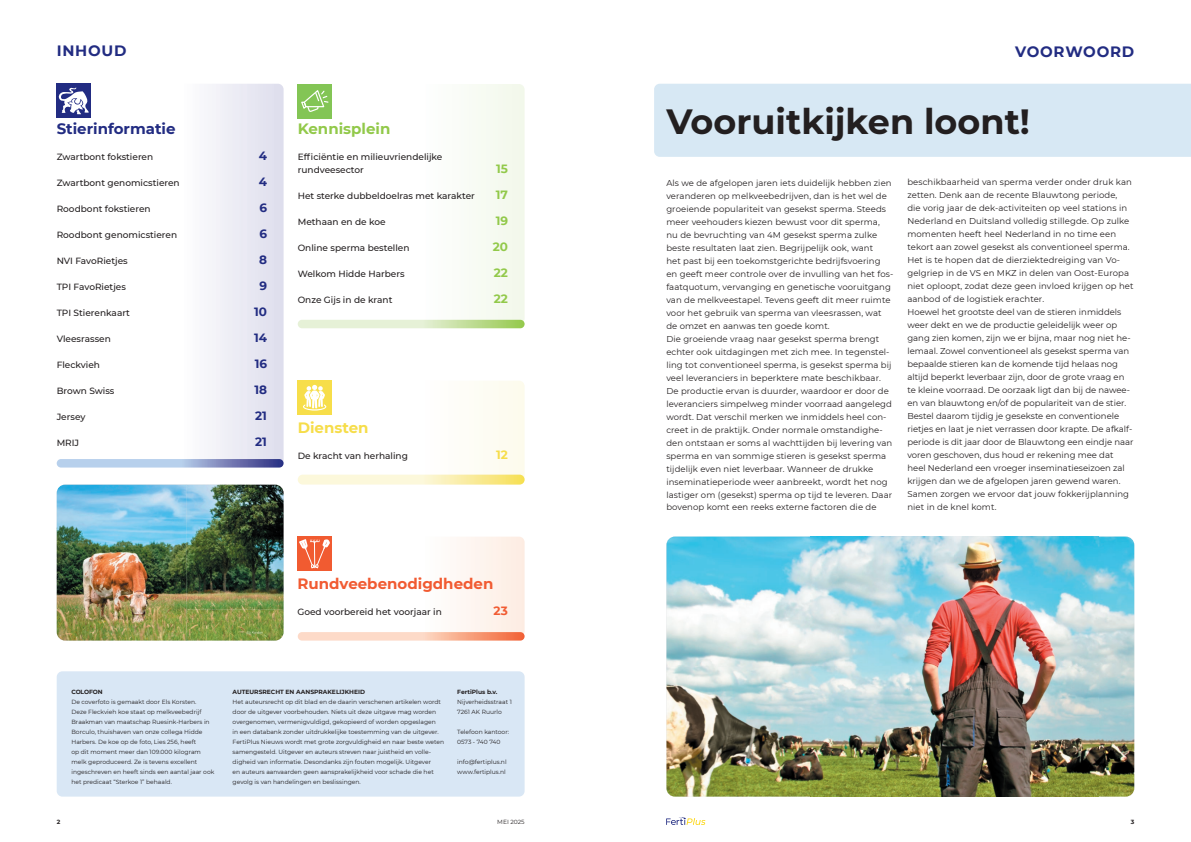
<style>
.page{position:relative;width:1191px;height:842px;background:#fff}
.page>*{position:absolute;margin:0;border:0;box-sizing:border-box;transform-origin:0 0}
.t1{font:700 35px "Montserrat";color:#231f20}
.t2{font:700 15px "Montserrat";color:#222c82}
.t3{font:700 15px "Montserrat";color:#f15b32}
.t4{font:700 15px "Montserrat";color:#92c94a}
.t5{font:700 15px "Montserrat";letter-spacing:.05em;color:#222c82}
.t6{font:700 15px "Montserrat";color:#f6dd4a}
.t7{font:700 12px "Montserrat";color:#222c82}
.t8{font:700 12px "Montserrat";color:#92c94a}
.t9{font:700 12px "Montserrat";color:#f6dd4a}
.t10{font:700 12px "Montserrat";color:#f15b32}
.t11{font:500 9px/13px "Montserrat";color:#231f20}
.t12{font:8.5px/13px "Montserrat";letter-spacing:.01em;color:#231f20}
.t13{font:6px/10px "Montserrat";color:#231f20}
.t14{font:700 6px "Montserrat";color:#231f20}
.t15{font:700 6px "Montserrat";letter-spacing:-.02em;color:#231f20}
</style>
<div class="page">
<div style="left:654px;top:84px;width:537px;height:73px;background:#d7e8f4"></div>
<svg style="left:666px;top:817px;width:39px;height:8px"></svg>
<img style="left:666px;top:537px;width:468px;height:260px">
<img style="left:57px;top:485px;width:226px;height:156px">
<svg style="left:57px;top:84px;width:226px;height:383px"></svg>
<svg style="left:298px;top:84px;width:226px;height:238px"></svg>
<div style="left:57px;top:671px;width:467px;height:126px;background:#d9e7f5;border-radius:6px"></div>
<div style="left:57px;top:84px;width:34px;height:34px;background:#222c82"></div>
<svg style="left:58px;top:87px;width:31px;height:27px"></svg>
<svg style="left:298px;top:320px;width:226px;height:8px;background:#d3e7b8"></svg>
<svg style="left:57px;top:459px;width:226px;height:9px;background:#9daed4"></svg>
<svg style="left:298px;top:381px;width:226px;height:104px"></svg>
<svg style="left:298px;top:475px;width:226px;height:10px;background:#faf2c0"></svg>
<svg style="left:298px;top:632px;width:226px;height:9px"></svg>
<div style="left:298px;top:84px;width:34px;height:34px;background:#83c555"></div>
<svg style="left:301px;top:90px;width:28px;height:22px"></svg>
<div style="left:297px;top:537px;width:34px;height:34px;background:#f15b31"></div>
<svg style="left:298px;top:537px;width:226px;height:100px"></svg>
<h2 class="t2" style="left:57px;top:39px;width:71px">INHOUD</h2>
<h2 class="t5" style="left:1015px;top:41px;width:121px">VOORWOORD</h2>
<h2 class="t2" style="left:57px;top:117px;width:120px">Stierinformatie</h2>
<p class="t11" style="left:57px;top:149px;width:98px">Zwartbont fokstieren</p>
<h3 class="t7" style="left:259px;top:147px;width:10px">4</h3>
<p class="t11" style="left:57px;top:175px;width:125px">Zwartbont genomicstieren</p>
<h3 class="t7" style="left:259px;top:173px;width:10px">4</h3>
<p class="t11" style="left:57px;top:201px;width:95px">Roodbont fokstieren</p>
<h3 class="t7" style="left:259px;top:199px;width:9px">6</h3>
<p class="t11" style="left:57px;top:227px;width:122px">Roodbont genomicstieren</p>
<h3 class="t7" style="left:259px;top:225px;width:9px">6</h3>
<p class="t11" style="left:57px;top:253px;width:73px">NVI FavoRietjes</p>
<h3 class="t7" style="left:259px;top:251px;width:9px">8</h3>
<p class="t11" style="left:57px;top:279px;width:71px">TPI FavoRietjes</p>
<h3 class="t7" style="left:259px;top:277px;width:9px">9</h3>
<p class="t11" style="left:57px;top:305px;width:75px">TPI Stierenkaart</p>
<h3 class="t7" style="left:254px;top:303px;width:14px">10</h3>
<p class="t11" style="left:57px;top:331px;width:56px">Vleesrassen</p>
<h3 class="t7" style="left:254px;top:329px;width:14px">14</h3>
<p class="t11" style="left:57px;top:357px;width:45px">Fleckvieh</p>
<h3 class="t7" style="left:255px;top:355px;width:14px">16</h3>
<p class="t11" style="left:57px;top:383px;width:59px">Brown Swiss</p>
<h3 class="t7" style="left:254px;top:381px;width:14px">18</h3>
<p class="t11" style="left:57px;top:409px;width:30px">Jersey</p>
<h3 class="t7" style="left:255px;top:407px;width:13px">21</h3>
<p class="t11" style="left:57px;top:435px;width:24px">MRIJ</p>
<h3 class="t7" style="left:255px;top:433px;width:13px">21</h3>
<h2 class="t4" style="left:298px;top:117px;width:94px">Kennisplein</h2>
<p class="t11" style="left:298px;top:149px;width:146px">Efficiëntie en milieuvriendelijke rundveesector</p>
<h3 class="t8" style="left:496px;top:160px;width:13px">15</h3>
<p class="t11" style="left:298px;top:188px;width:179px">Het sterke dubbeldoelras met karakter</p>
<h3 class="t8" style="left:496px;top:186px;width:14px">17</h3>
<p class="t11" style="left:298px;top:214px;width:89px">Methaan en de koe</p>
<h3 class="t8" style="left:496px;top:212px;width:14px">19</h3>
<p class="t11" style="left:298px;top:240px;width:113px">Online sperma bestellen</p>
<h3 class="t8" style="left:493px;top:238px;width:17px">20</h3>
<p class="t11" style="left:298px;top:266px;width:108px">Welkom Hidde Harbers</p>
<h3 class="t8" style="left:494px;top:264px;width:16px">22</h3>
<p class="t11" style="left:298px;top:292px;width:96px">Onze Gijs in de krant</p>
<h3 class="t8" style="left:494px;top:290px;width:16px">22</h3>
<h2 class="t6" style="left:298px;top:416px;width:72px">Diensten</h2>
<p class="t11" style="left:298px;top:448px;width:112px">De kracht van herhaling</p>
<h3 class="t9" style="left:496px;top:446px;width:13px">12</h3>
<h2 class="t3" style="left:297px;top:572px;width:197px">Rundveebenodigdheden</h2>
<p class="t11" style="left:297px;top:604px;width:146px">Goed voorbereid het voorjaar in</p>
<h3 class="t10" style="left:493px;top:602px;width:16px">23</h3>
<p class="t15" style="left:71px;top:687px;width:33px">COLOFON</p>
<p class="t13" style="left:71px;top:696px;width:144px">De coverfoto is gemaakt door Els Korsten.<br>Deze Fleckvieh koe staat op melkveebedrijf Braakman van maatschap Ruesink-Harbers in Borculo, thuishaven van onze collega Hidde Harbers. De koe op de foto, Lies 256, heeft<br>op dit moment meer dan 109.000 kilogram melk geproduceerd. Ze is tevens excellent ingeschreven en heeft sinds een aantal jaar ook het predicaat “Sterkoe 1” behaald.</p>
<p class="t14" style="left:233px;top:688px;width:134px">AUTEURSRECHT EN AANSPRAKELIJKHEID</p>
<p class="t13" style="left:233px;top:697px;width:213px">Het auteursrecht op dit blad en de daarin verschenen artikelen wordt door de uitgever voorbehouden. Niets uit deze uitgave mag worden overgenomen, vermenigvuldigd, gekopieerd of worden opgeslagen<br>in een databank zonder uitdrukkelijke toestemming van de uitgever.<br>FertiPlus Nieuws wordt met grote zorgvuldigheid en naar beste weten samengesteld. Uitgever en auteurs streven naar juistheid en volle&shy;digheid van informatie. Desondanks zijn fouten mogelijk. Uitgever<br>en auteurs aanvaarden geen aansprakelijkheid voor schade die het gevolg is van handelingen en beslissingen.</p>
<p class="t14" style="left:457px;top:688px;width:42px">FertiPlus b.v.</p>
<p class="t13" style="left:457px;top:697px;width:56px">Nijverheidsstraat 1<br>7261 AK Ruurlo</p>
<p class="t13" style="left:457px;top:727px;width:53px">Telefoon kantoor:<br>0573 - 740 740</p>
<p class="t13" style="left:457px;top:757px;width:51px">info@fertiplus.nl www.fertiplus.nl</p>
<h1 class="t1" style="left:666px;top:96px;width:365px">Vooruitkijken loont!</h1>
<p class="t12" style="left:666px;top:176px;width:228px">Als we de afgelopen jaren iets duidelijk hebben zien veranderen op melkveebedrijven, dan is het wel de groeiende populariteit van gesekst sperma. Steeds meer veehouders kiezen bewust voor dit sperma, nu de bevruchting van 4M gesekst sperma zulke beste resultaten laat zien. Begrijpelijk ook, want<br>het past bij een toekomstgerichte bedrijfsvoering en geeft meer controle over de invulling van het fos&shy;faatquotum, vervanging en genetische vooruitgang van de melkveestapel. Tevens geeft dit meer ruimte voor het gebruik van sperma van vleesrassen, wat de omzet en aanwas ten goede komt.<br>Die groeiende vraag naar gesekst sperma brengt echter ook uitdagingen met zich mee. In tegenstel&shy;ling tot conventioneel sperma, is gesekst sperma bij veel leveranciers in beperktere mate beschikbaar.<br>De productie ervan is duurder, waardoor er door de leveranciers simpelweg minder voorraad aangelegd wordt. Dat verschil merken we inmiddels heel con&shy;creet in de praktijk. Onder normale omstandighe&shy;den ontstaan er soms al wachttijden bij levering van sperma en van sommige stieren is gesekst sperma tijdelijk even niet leverbaar. Wanneer de drukke inseminatieperiode weer aanbreekt, wordt het nog lastiger om (gesekst) sperma op tijd te leveren. Daar bovenop komt een reeks externe factoren die de</p>
<p class="t12" style="left:907px;top:176px;width:228px">beschikbaarheid van sperma verder onder druk kan zetten. Denk aan de recente Blauwtong periode,<br>die vorig jaar de dek-activiteiten op veel stations in Nederland en Duitsland volledig stillegde. Op zulke momenten heeft heel Nederland in no time een tekort aan zowel gesekst als conventioneel sperma.<br>Het is te hopen dat de dierziektedreiging van Vo&shy;gelgriep in de VS en MKZ in delen van Oost-Europa niet oploopt, zodat deze geen invloed krijgen op het aanbod of de logistiek erachter.<br>Hoewel het grootste deel van de stieren inmiddels weer dekt en we de productie geleidelijk weer op gang zien komen, zijn we er bijna, maar nog niet he&shy;lemaal. Zowel conventioneel als gesekst sperma van bepaalde stieren kan de komende tijd helaas nog altijd beperkt leverbaar zijn, door de grote vraag en te kleine voorraad. De oorzaak ligt dan bij de nawee&shy;en van blauwtong en/of de populariteit van de stier.<br>Bestel daarom tijdig je gesekste en conventionele rietjes en laat je niet verrassen door krapte. De afkalf&shy;periode is dit jaar door de Blauwtong een eindje naar voren geschoven, dus houd er rekening mee dat heel Nederland een vroeger inseminatieseizoen zal krijgen dan we de afgelopen jaren gewend waren.<br>Samen zorgen we ervoor dat jouw fokkerijplanning niet in de knel komt.</p>
<p class="t14" style="left:57px;top:817px;width:5px">2</p>
<p class="t13" style="left:497px;top:816px;width:29px">MEI 2025</p>
<p class="t14" style="left:1130px;top:817px;width:5px">3</p>
</div>
